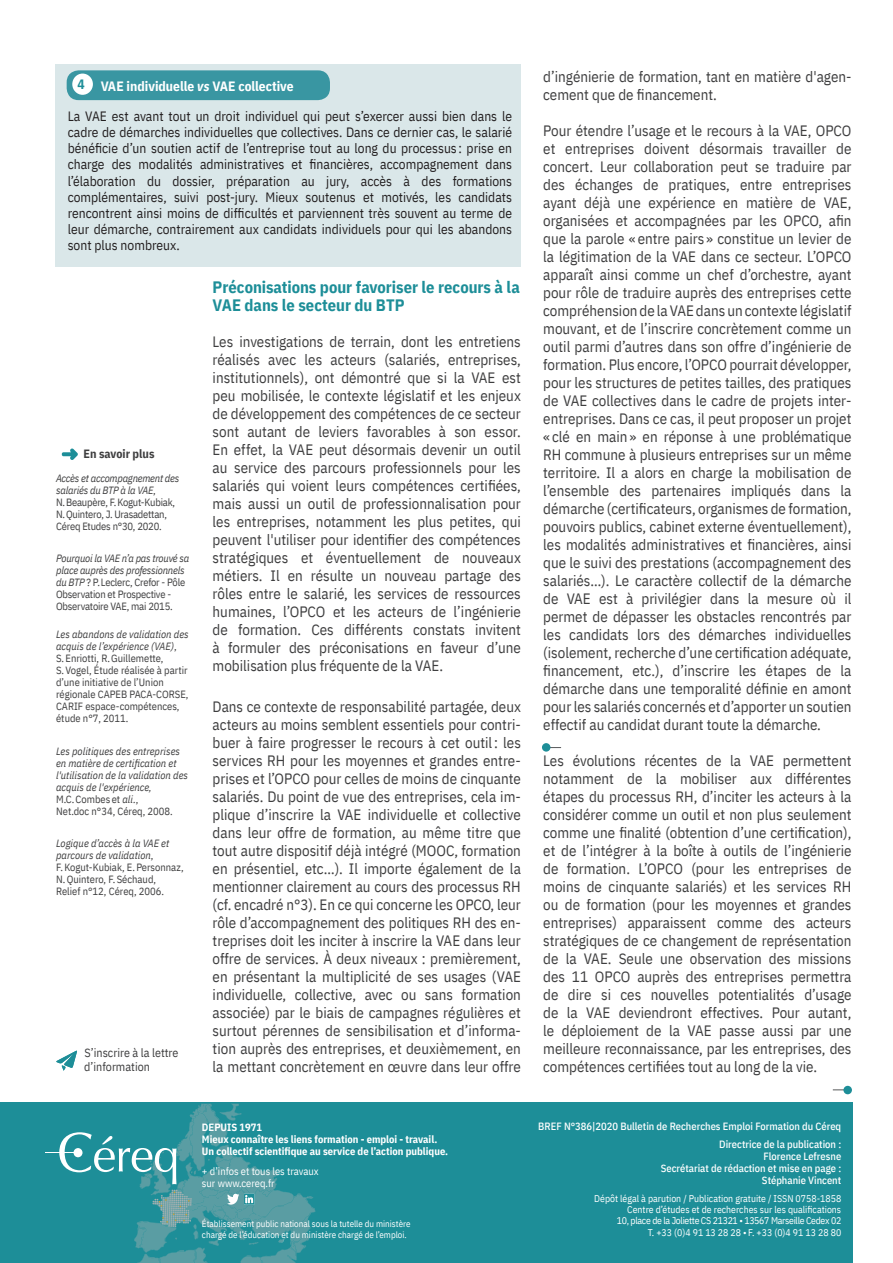
<style>
.page{position:relative;width:893px;height:1263px;background:#fff}
.page>*{position:absolute;margin:0;border:0;box-sizing:border-box;transform-origin:0 0}
.INTERTITRES{font:700 16.5px/18px "IBM Plex Sans Cond";letter-spacing:-.005em;color:#1d8e98}
.TEXTE{font:15px/18px "IBM Plex Sans Cond";color:#3e3e3f;text-align:justify}
.TEXTEENCADRE{font:13.5px/16.2px "IBM Plex Sans Cond";color:#231f20;text-align:justify}
.TEXTEENCADRE-2{font:700 13.5px "IBM Plex Sans Cond";color:#fff}
.TEXTEENCADRE-3{font:700 13.5px "IBM Plex Sans Cond";color:#1d8e98}
.t1{font:12px/13.5px "IBM Plex Sans Cond";color:#3e3e3f}
.t2{font:700 12px "IBM Plex Sans Cond";color:#3e3e3f}
.t3{font:10.5px/12px "IBM Plex Sans Cond";letter-spacing:-.005em;color:#3e3e3f}
.t4{font:500 10.5px/12px "IBM Plex Sans Cond";color:#fff;text-align:right}
.t5{font:italic 10.5px/12px "IBM Plex Sans Cond";color:#3e3e3f}
.t6{font:700 10.5px "IBM Plex Sans Cond";color:#fff}
.t7{font:10.5px/12px "IBM Plex Sans Cond";color:#fff}
.t8{font:9.75px/11.2px "IBM Plex Sans Cond";color:#fff;text-align:right}
.t9{font:9px/10.8px "IBM Plex Sans Cond";color:#fff}
.s1{font-style:italic}
.s2{font-style:normal}
</style>
<div class="page">
<svg style="left:62px;top:448px;width:16px;height:12px"></svg>
<svg style="left:56px;top:1051px;width:21px;height:20px"></svg>
<div style="left:0;top:1102px;width:853px;height:161px;background:#1d8e98"></div>
<hr style="left:46px;top:1152px;width:35px;height:1px;background:#fff">
<svg style="left:59px;top:1103px;width:257px;height:160px"></svg>
<div style="left:843px;top:1086px;width:9px;height:8px;background:#1d8e98;border-radius:50%"></div>
<div style="left:542px;top:743px;width:8px;height:9px;background:#1d8e98;border-radius:50%"></div>
<div style="left:55px;top:64px;width:466px;height:203px;background:#dae7e9"></div>
<div style="left:67px;top:70px;width:263px;height:30px;background:#3996a2;border-radius:12px"></div>
<div style="left:72px;top:74px;width:21px;height:21px;background:#fff;border-radius:50%"></div>
<p class="TEXTEENCADRE-3" style="left:78px;top:74px;width:9px">4</p>
<p class="TEXTEENCADRE-2" style="left:101px;top:75px;width:194px">VAE individuelle <span class="s1">vs</span> VAE collective</p>
<p class="TEXTEENCADRE" style="left:68px;top:107px;width:446px">La VAE est avant tout un droit individuel qui peut s’exercer aussi bien dans le cadre de démarches individuelles que collectives. Dans ce dernier cas, le salarié bénéficie d’un soutien actif de l’entreprise tout au long du processus : prise en charge des modalités administratives et financières, accompagnement dans l’élaboration du dossier, préparation au jury, accès à des formations complémentaires, suivi post-jury. Mieux soutenus et motivés, les candidats rencontrent ainsi moins de difficultés et parviennent très souvent au terme de leur démarche, contrairement aux candidats individuels pour qui les abandons sont plus nombreux.</p>
<p class="t2" style="left:84px;top:444px;width:72px">En savoir plus</p>
<p class="t3" style="left:56px;top:471px;width:125px"><span class="s1">Accès et accompagnement des salariés du BTP à la VAE</span>,<br>N.Beaupère, F.Kogut-Kubiak,<br>N.Quintero, J. Urasadettan,<br>Céreq Etudes n°30, 2020.</p>
<p class="t3" style="left:56px;top:551px;width:135px"><span class="s1">Pourquoi la VAE n’a pas trouvé sa place auprès des professionnels du BTP</span> ? P.Leclerc, Crefor - Pôle<br>Observation et Prospective -<br>Observatoire VAE, mai 2015.</p>
<p class="t3" style="left:56px;top:628px;width:134px"><span class="s1">Les abandons de validation des acquis de l’expérience (VAE)</span>,<br>S.Enriotti, R.Guillemette,<br>S.Vogel, Étude réalisée à partir d’une initiative de l’Union régionale CAPEB PACA-CORSE,<br>CARIF espace-compétences, étude n°7, 2011.</p>
<p class="t5" style="left:56px;top:744px;width:133px">Les politiques des entreprises en matière de certification et l'utilisation de la validation des acquis de l'expérience,<br><span class="s2">M.C.Combes et</span> ali.<span class="s2">,<br>Net.doc n°34, Céreq, 2008.</span></p>
<p class="t3" style="left:56px;top:837px;width:129px"><span class="s1">Logique d’accès à la VAE et parcours de validation</span>,<br>F.Kogut-Kubiak, E.Personnaz,<br>N.Quintero, F.Séchaud,<br>Relief n°12, Céreq, 2006.</p>
<p class="t1" style="left:84px;top:1045px;width:96px">S’inscrire à la lettre d’information</p>
<p class="INTERTITRES" style="left:213px;top:276px;width:309px">Préconisations pour favoriser le recours à la<br>VAE dans le secteur du BTP</p>
<p class="TEXTE" style="left:213px;top:331px;width:310px">Les investigations de terrain, dont les entretiens réalisés avec les acteurs (salariés, entreprises, institutionnels), ont démontré que si la VAE est peu mobilisée, le contexte législatif et les enjeux de développement des compétences de ce secteur sont autant de leviers favorables à son essor.<br>En effet, la VAE peut désormais devenir un outil au service des parcours professionnels pour les salariés qui voient leurs compétences certifiées, mais aussi un outil de professionnalisation pour les entreprises, notamment les plus petites, qui peuvent l'utiliser pour identifier des compétences stratégiques et éventuellement de nouveaux métiers. Il en résulte un nouveau partage des rôles entre le salarié, les services de ressources humaines, l’OPCO et les acteurs de l’ingénierie de formation. Ces différents constats invitent à formuler des préconisations en faveur d’une mobilisation plus fréquente de la VAE.</p>
<p class="TEXTE" style="left:213px;top:696px;width:310px">Dans ce contexte de responsabilité partagée, deux acteurs au moins semblent essentiels pour contri&shy;buer à faire progresser le recours à cet outil: les services RH pour les moyennes et grandes entre&shy;prises et l’OPCO pour celles de moins de cinquante salariés. Du point de vue des entreprises, cela im&shy;plique d’inscrire la VAE individuelle et collective dans leur offre de formation, au même titre que tout autre dispositif déjà intégré (MOOC, formation en présentiel, etc…). Il importe également de la mentionner clairement au cours des processus RH (cf. encadré n°3). En ce qui concerne les OPCO, leur rôle d’accompagnement des politiques RH des en&shy;treprises doit les inciter à inscrire la VAE dans leur offre de services. À deux niveaux : premièrement, en présentant la multiplicité de ses usages (VAE individuelle, collective, avec ou sans formation associée) par le biais de campagnes régulières et surtout pérennes de sensibilisation et d’informa&shy;tion auprès des entreprises, et deuxièmement, en la mettant concrètement en œuvre dans leur offre</p>
<p class="TEXTE" style="left:543px;top:66px;width:310px">d’ingénierie de formation, tant en matière d'agen&shy;cement que de financement.</p>
<p class="TEXTE" style="left:543px;top:120px;width:310px">Pour étendre l’usage et le recours à la VAE, OPCO et entreprises doivent désormais travailler de concert. Leur collaboration peut se traduire par des échanges de pratiques, entre entreprises ayant déjà une expérience en matière de VAE, organisées et accompagnées par les OPCO, afin que la parole « entre pairs » constitue un levier de la légitimation de la VAE dans ce secteur. L’OPCO apparaît ainsi comme un chef d’orchestre, ayant pour rôle de traduire auprès des entreprises cette compréhension de la VAE dans un contexte législatif mouvant, et de l’inscrire concrètement comme un outil parmi d’autres dans son offre d’ingénierie de formation. Plus encore, l’OPCO pourrait développer, pour les structures de petites tailles, des pratiques de VAE collectives dans le cadre de projets inter&shy;entreprises. Dans ce cas, il peut proposer un projet « clé en main» en réponse à une problématique RH commune à plusieurs entreprises sur un même territoire. Il a alors en charge la mobilisation de l’ensemble des partenaires impliqués dans la démarche (certificateurs, organismes de formation, pouvoirs publics, cabinet externe éventuellement), les modalités administratives et financières, ainsi que le suivi des prestations (accompagnement des salariés…). Le caractère collectif de la démarche de VAE est à privilégier dans la mesure où il permet de dépasser les obstacles rencontrés par les candidats lors des démarches individuelles (isolement, recherche d’une certification adéquate, financement, etc.), d’inscrire les étapes de la démarche dans une temporalité définie en amont pour les salariés concernés et d’apporter un soutien effectif au candidat durant toute la démarche.</p>
<p class="TEXTE" style="left:543px;top:750px;width:310px">Les évolutions récentes de la VAE permettent notamment de la mobiliser aux différentes étapes du processus RH, d’inciter les acteurs à la considérer comme un outil et non plus seulement comme une finalité (obtention d’une certification), et de l’intégrer à la boîte à outils de l’ingénierie de formation. L’OPCO (pour les entreprises de moins de cinquante salariés) et les services RH ou de formation (pour les moyennes et grandes entreprises) apparaissent comme des acteurs stratégiques de ce changement de représentation de la VAE. Seule une observation des missions des 11 OPCO auprès des entreprises permettra de dire si ces nouvelles potentialités d’usage de la VAE deviendront effectives. Pour autant, le déploiement de la VAE passe aussi par une meilleure reconnaissance, par les entreprises, des compétences certifiées tout au long de la vie.</p>
<p class="t6" style="left:202px;top:1119px;width:62px">DEPUIS 1971</p>
<p class="t6" style="left:202px;top:1131px;width:237px">Mieux connaître les liens formation - emploi - travail.</p>
<p class="t6" style="left:202px;top:1143px;width:248px">Un collectif scientifique au service de l’action publique.</p>
<p class="t7" style="left:202px;top:1165px;width:118px">+ d’infos et tous les travaux sur www.cereq.fr</p>
<p class="t9" style="left:202px;top:1217px;width:210px">Établissement public national sous la tutelle du ministère chargé de l’éducation et du ministère chargé de l’emploi.</p>
<p class="t4" style="left:538px;top:1119px;width:304px">BREF N°386|2020 Bulletin de Recherches Emploi Formation du Céreq</p>
<p class="t4" style="left:661px;top:1137px;width:182px">Directrice de la publication :<br>Florence Lefresne<br>Secrétariat de rédaction et mise en page :<br>Stéphanie Vincent</p>
<p class="t8" style="left:594px;top:1192px;width:248px">Dépôt légal à parution / Publication gratuite / ISSN 0758-1858</p>
<p class="t8" style="left:617px;top:1203px;width:226px">Centre d’études et de recherches sur les qualifications<br>10, place de la Joliette CS 21321 • 13567 Marseille Cedex 02</p>
<p class="t8" style="left:648px;top:1226px;width:195px">T. +33 (0)4 91 13 28 28 • F. +33 (0)4 91 13 28 80</p>
</div>
